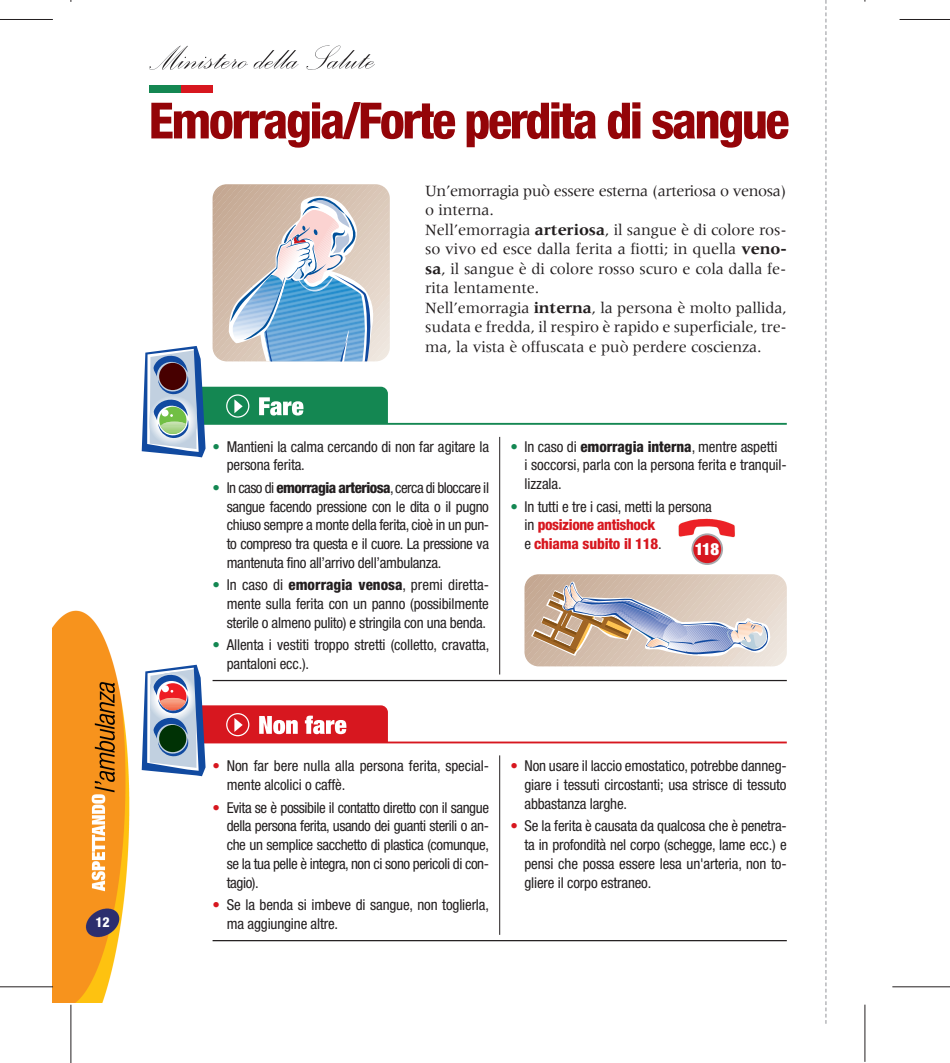
<style>
.page{position:relative;width:950px;height:1063px;background:#fff}
.page>*{position:absolute;margin:0;border:0;box-sizing:border-box;transform-origin:0 0}
.t1{font:800 condensed 50px "Helvetica Neue";letter-spacing:-.045em;color:#940408}
.t2{font:900 condensed 16.75px "Helvetica Neue";color:#fff}
.t3{font:16.25px/19.5px "Meridien";letter-spacing:-.01em;color:#231f20}
.t4{font:condensed 15px/18.8px "Helvetica Neue";letter-spacing:-.01em;color:#231f20}
.t5{font:800 condensed 13.75px "Helvetica Neue";color:#fff}
.s1{font-weight:700}
.s2{color:#148752}
.s3{font-weight:800}
.s4{font-weight:800;color:#d7171f}
.s5{color:#d7171f}
</style>
<div class="page">
<img style="left:52px;top:610px;width:78px;height:393px">
<img style="left:149px;top:45px;width:225px;height:25px">
<svg style="left:825px;top:0;width:1px;height:1024px"></svg>
<hr style="left:0;top:19px;width:53px;height:1px;background:#231f20">
<hr style="left:0;top:987px;width:53px;height:1px;background:#231f20">
<hr style="left:71px;top:1005px;width:1px;height:58px;background:#231f20">
<hr style="left:899px;top:19px;width:51px;height:1px;background:#231f20">
<hr style="left:892px;top:987px;width:58px;height:1px;background:#231f20">
<hr style="left:864px;top:1005px;width:1px;height:57px;background:#231f20">
<svg style="left:142px;top:184px;width:644px;height:273px"></svg>
<hr style="left:499px;top:437px;width:1px;height:238px;background:#231f20">
<hr style="left:212px;top:940px;width:575px;height:1px;background:#231f20">
<hr style="left:499px;top:755px;width:1px;height:180px;background:#231f20">
<div style="left:149px;top:85px;width:32px;height:7px;background:#148752"></div>
<div style="left:181px;top:85px;width:31px;height:7px;background:#d7171f"></div>
<svg style="left:142px;top:574px;width:645px;height:202px"></svg>
<img style="left:678px;top:518px;width:57px;height:20px">
<svg style="left:691px;top:533px;width:32px;height:32px"></svg>
<p class="t5" style="left:95px;top:917px;width:16px">12</p>
<h1 class="t1" style="left:149px;top:103px;width:642px">Emorragia/Forte perdita di sangue</h1>
<p class="t3" style="left:425px;top:182px;width:363px">Un’emorragia può essere esterna (arteriosa o venosa) o interna.<br>Nell’emorragia <span class="s1">arteriosa</span>, il sangue è di colore ros&shy;so vivo ed esce dalla ferita a fiotti; in quella <span class="s1">veno&shy;sa</span>, il sangue è di colore rosso scuro e cola dalla fe&shy;rita lentamente.<br>Nell’emorragia <span class="s1">interna</span>, la persona è molto pallida, sudata e fredda, il respiro è rapido e superficiale, tre&shy;ma, la vista è offuscata e può perdere coscienza.</p>
<p class="t4" style="left:227px;top:438px;width:264px;text-indent:-14px"><span class="s2">•</span> Mantieni la calma cercando di non far agitare la persona ferita.</p>
<p class="t4" style="left:227px;top:480px;width:264px;text-align:justify;text-indent:-14px"><span class="s2">•</span> In caso di <span class="s3">emorragia arteriosa</span>,cerca di bloccare il sangue facendo pressione con le dita o il pugno chiuso sempre a monte della ferita, cioè in un pun&shy;to compreso tra questa e il cuore. La pressione va mantenuta fino all’arrivo dell’ambulanza.</p>
<p class="t4" style="left:227px;top:577px;width:264px;text-align:justify;text-indent:-14px"><span class="s2">•</span> In caso di <span class="s3">emorragia venosa</span>, premi diretta&shy;mente sulla ferita con un panno (possibilmente sterile o almeno pulito) e stringila con una benda.</p>
<p class="t4" style="left:227px;top:637px;width:264px;text-indent:-14px"><span class="s2">•</span> Allenta i vestiti troppo stretti (colletto, cravatta, pantaloni ecc.).</p>
<p class="t4" style="left:524px;top:438px;width:264px;text-indent:-14px"><span class="s2">•</span> In caso di <span class="s3">emorragia interna</span>, mentre aspetti<br>i soccorsi, parla con la persona ferita e tranquil&shy;lizzala.</p>
<p class="t4" style="left:524px;top:498px;width:189px;text-indent:-14px"><span class="s2">•</span> In tutti e tre i casi, metti la persona in <span class="s4">posizione antishock<br></span>e <span class="s4">chiama subito il 118</span>.</p>
<p class="t2" style="left:694px;top:543px;width:26px">118</p>
<p class="t4" style="left:227px;top:758px;width:264px;text-indent:-14px"><span class="s5">•</span> Non far bere nulla alla persona ferita, special&shy;mente alcolici o caffè.</p>
<p class="t4" style="left:227px;top:799px;width:264px;text-align:justify;text-indent:-14px"><span class="s5">•</span> Evita se è possibile il contatto diretto con il sangue della persona ferita, usando dei guanti sterili o an&shy;che un semplice sacchetto di plastica (comunque, se la tua pelle è integra, non ci sono pericoli di con&shy;tagio).</p>
<p class="t4" style="left:227px;top:897px;width:264px;text-indent:-14px"><span class="s5">•</span> Se la benda si imbeve di sangue, non toglierla, ma aggiungine altre.</p>
<p class="t4" style="left:524px;top:758px;width:264px;text-align:justify;text-indent:-14px"><span class="s5">•</span> Non usare il laccio emostatico, potrebbe danneg&shy;giare i tessuti circostanti; usa strisce di tessuto abbastanza larghe.</p>
<p class="t4" style="left:524px;top:818px;width:264px;text-align:justify;text-indent:-14px"><span class="s5">•</span> Se la ferita è causata da qualcosa che è penetra&shy;ta in profondità nel corpo (schegge, lame ecc.) e pensi che possa essere lesa un'arteria, non to&shy;gliere il corpo estraneo.</p>
</div>
